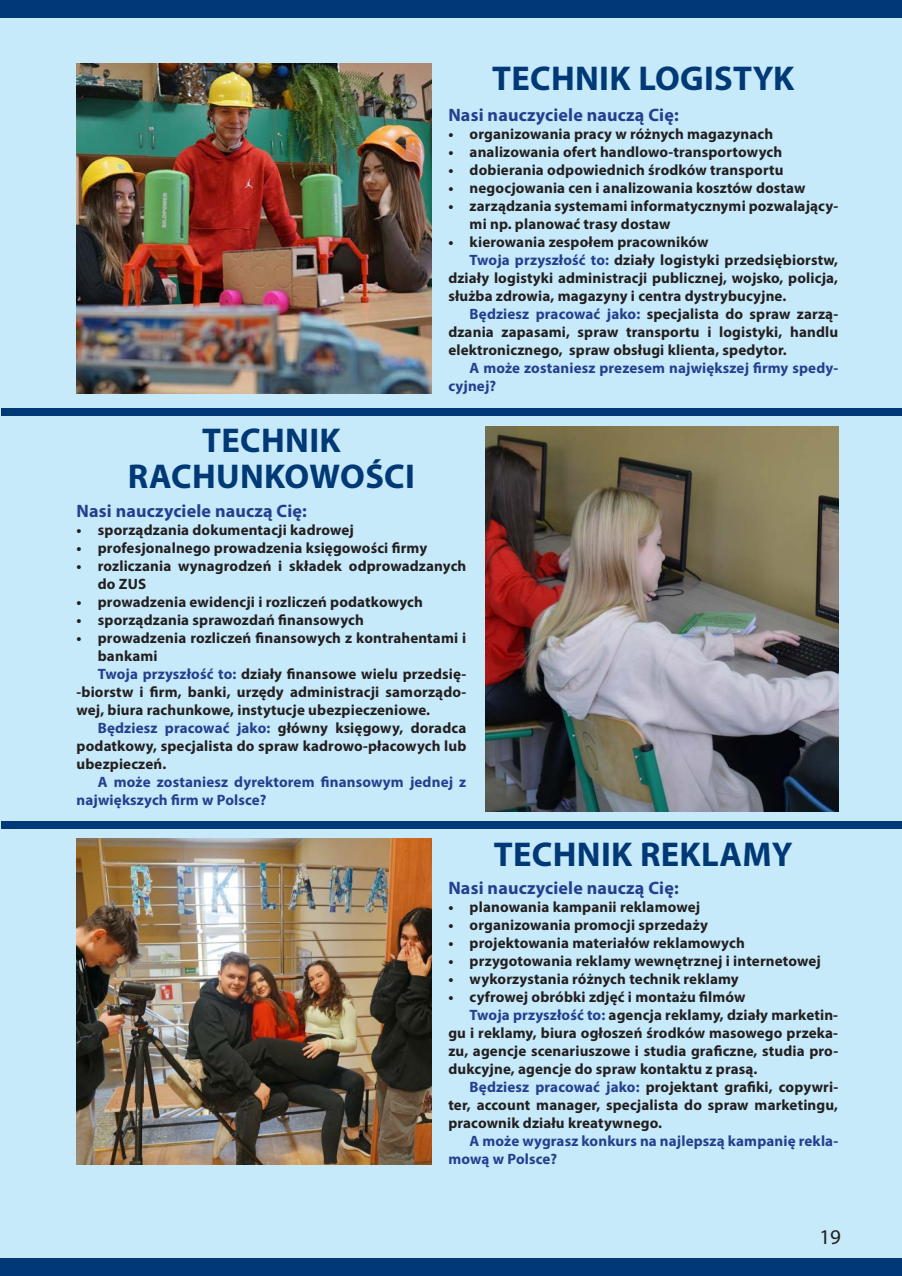
<style>
.page{position:relative;width:902px;height:1276px;background:#fff}
.page>*{position:absolute;margin:0;border:0;box-sizing:border-box;transform-origin:0 0}
.t1{font:700 34.5px/36px "Myriad Pro";letter-spacing:.01em;color:#013976;text-align:center}
.t2{font:21px "Myriad Pro";color:#231f20}
.t3{font:700 18px "Myriad Pro";letter-spacing:.01em;color:#253f8e}
.t4{font:700 15px/18px "Myriad Pro";letter-spacing:.01em;color:#231f20}
.t5{font:700 15px/18px "Myriad Pro";letter-spacing:.01em;color:#253f8e}
.s1{color:#253f8e}
</style>
<div class="page">
<div style="left:0;top:0;width:901px;height:1276px;background:#c6eafa"></div>
<div style="left:0;top:0;width:901px;height:17px;background:#013976"></div>
<div style="left:0;top:1258px;width:901px;height:18px;background:#013976"></div>
<div style="left:1px;top:408px;width:900px;height:7px;background:#013976"></div>
<div style="left:1px;top:821px;width:900px;height:8px;background:#013976"></div>
<img style="left:77px;top:64px;width:355px;height:329px">
<img style="left:485px;top:426px;width:353px;height:385px">
<img style="left:77px;top:839px;width:355px;height:325px">
<h1 class="t1" style="left:492px;top:59px;width:304px">TECHNIK LOGISTYK</h1>
<h1 class="t1" style="left:128px;top:421px;width:288px">TECHNIK<br>RACHUNKOWOŚCI</h1>
<p class="t3" style="left:448px;top:103px;width:232px">Nasi nauczyciele nauczą Cię:</p>
<p class="t4" style="left:448px;top:124px;width:326px">• organizowania pracy w różnych magazynach</p>
<p class="t4" style="left:448px;top:142px;width:335px">• analizowania ofert handlowo-transportowych</p>
<p class="t4" style="left:448px;top:160px;width:337px">• dobierania odpowiednich środków transportu</p>
<p class="t4" style="left:448px;top:178px;width:358px">• negocjowania cen i analizowania kosztów dostaw</p>
<p class="t4" style="left:469px;top:196px;width:370px;text-indent:-21px">• zarządzania systemami informatycznymi pozwalający&shy;mi np. planować trasy dostaw</p>
<p class="t4" style="left:448px;top:232px;width:262px">• kierowania zespołem pracowników</p>
<p class="t4" style="left:469px;top:250px;width:370px"><span class="s1">Twoja przyszłość to:</span> działy logistyki przedsiębiorstw,</p>
<p class="t4" style="left:448px;top:268px;width:391px">działy logistyki administracji publicznej, wojsko, policja,</p>
<p class="t4" style="left:448px;top:286px;width:339px">służba zdrowia, magazyny i centra dystrybucyjne.</p>
<p class="t4" style="left:469px;top:304px;width:370px"><span class="s1">Będziesz pracować jako:</span> specjalista do spraw zarzą-</p>
<p class="t4" style="left:448px;top:322px;width:391px">dzania zapasami, spraw transportu i logistyki, handlu</p>
<p class="t4" style="left:448px;top:340px;width:340px">elektronicznego, spraw obsługi klienta, spedytor.</p>
<p class="t5" style="left:448px;top:358px;width:391px;text-indent:21px">A może zostaniesz prezesem największej firmy spedy&shy;cyjnej?</p>
<p class="t3" style="left:77px;top:499px;width:232px">Nasi nauczyciele nauczą Cię:</p>
<p class="t4" style="left:77px;top:520px;width:279px">• sporządzania dokumentacji kadrowej</p>
<p class="t4" style="left:77px;top:538px;width:352px">• profesjonalnego prowadzenia księgowości firmy</p>
<p class="t4" style="left:98px;top:556px;width:370px;text-indent:-21px">• rozliczania wynagrodzeń i składek odprowadzanych do ZUS</p>
<p class="t4" style="left:77px;top:592px;width:348px">• prowadzenia ewidencji i rozliczeń podatkowych</p>
<p class="t4" style="left:77px;top:610px;width:289px">• sporządzania sprawozdań finansowych</p>
<p class="t4" style="left:77px;top:628px;width:391px">• prowadzenia rozliczeń finansowych z kontrahentami i</p>
<p class="t4" style="left:98px;top:646px;width:61px">bankami</p>
<p class="t4" style="left:98px;top:664px;width:370px"><span class="s1">Twoja przyszłość to:</span> działy finansowe wielu przedsię-</p>
<p class="t4" style="left:77px;top:682px;width:391px">-biorstw i firm, banki, urzędy administracji samorządo-</p>
<p class="t4" style="left:77px;top:700px;width:355px">wej, biura rachunkowe, instytucje ubezpieczeniowe.</p>
<p class="t4" style="left:98px;top:718px;width:370px"><span class="s1">Będziesz pracować jako:</span> główny księgowy, doradca</p>
<p class="t4" style="left:77px;top:736px;width:391px">podatkowy, specjalista do spraw kadrowo-płacowych lub</p>
<p class="t4" style="left:77px;top:754px;width:91px">ubezpieczeń.</p>
<p class="t5" style="left:77px;top:772px;width:391px;text-indent:21px">A może zostaniesz dyrektorem finansowym jednej z największych firm w Polsce?</p>
<h1 class="t1" style="left:493px;top:835px;width:300px">TECHNIK REKLAMY</h1>
<p class="t3" style="left:448px;top:876px;width:232px">Nasi nauczyciele nauczą Cię:</p>
<p class="t4" style="left:448px;top:897px;width:253px">• planowania kampanii reklamowej</p>
<p class="t4" style="left:448px;top:915px;width:261px">• organizowania promocji sprzedaży</p>
<p class="t4" style="left:448px;top:933px;width:298px">• projektowania materiałów reklamowych</p>
<p class="t4" style="left:448px;top:951px;width:374px">• przygotowania reklamy wewnętrznej i internetowej</p>
<p class="t4" style="left:448px;top:969px;width:292px">• wykorzystania różnych technik reklamy</p>
<p class="t4" style="left:448px;top:987px;width:298px">• cyfrowej obróbki zdjęć i montażu filmów</p>
<p class="t4" style="left:469px;top:1005px;width:370px"><span class="s1">Twoja przyszłość to:</span> agencja reklamy, działy marketin-</p>
<p class="t4" style="left:448px;top:1023px;width:391px">gu i reklamy, biura ogłoszeń środków masowego przeka-</p>
<p class="t4" style="left:448px;top:1041px;width:391px">zu, agencje scenariuszowe i studia graficzne, studia pro-</p>
<p class="t4" style="left:448px;top:1059px;width:310px">dukcyjne, agencje do spraw kontaktu z prasą.</p>
<p class="t4" style="left:469px;top:1077px;width:370px"><span class="s1">Będziesz pracować jako:</span> projektant grafiki, copywri-</p>
<p class="t4" style="left:448px;top:1095px;width:391px">ter, account manager, specjalista do spraw marketingu,</p>
<p class="t4" style="left:448px;top:1113px;width:215px">pracownik działu kreatywnego.</p>
<p class="t5" style="left:448px;top:1131px;width:391px;text-indent:21px">A może wygrasz konkurs na najlepszą kampanię rekla&shy;mową w Polsce?</p>
<h2 class="t2" style="left:819px;top:1223px;width:23px">19</h2>
</div>
